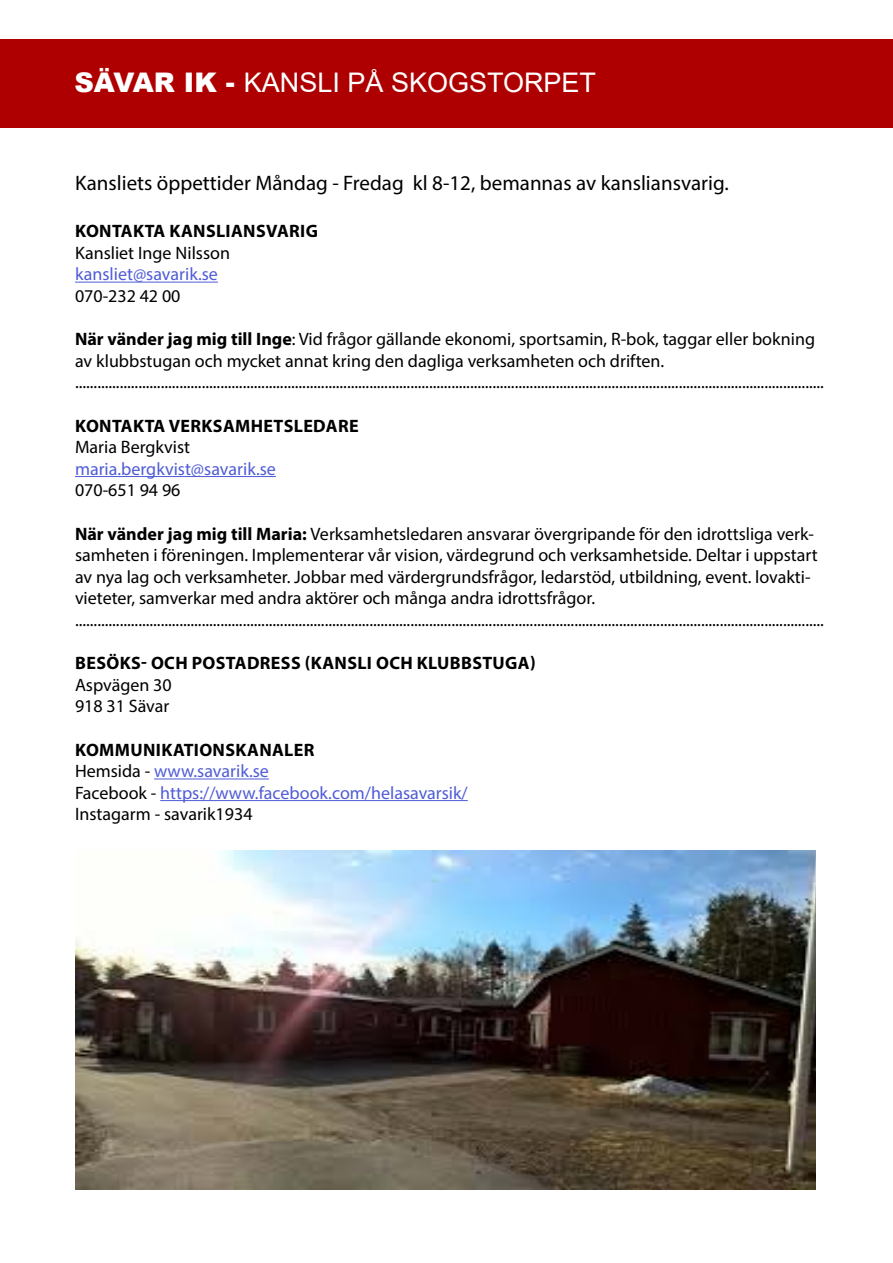
<style>
.page{position:relative;width:893px;height:1263px;background:#fff}
.page>*{position:absolute;margin:0;border:0;box-sizing:border-box;transform-origin:0 0}
.t1{font:27px "Arial";color:#fff}
.t2{font:21px "Myriad Pro";color:#000}
.t3{font:18px/21.6px "Myriad Pro";color:#000}
.t4{font:18px/21.6px "Myriad Pro";color:#4f5cd6}
.t5{font:700 18px "Myriad Pro";letter-spacing:.02em;color:#000}
.s1{font-weight:900}
.s2{font-weight:700}
.s3{font-weight:700;color:#000}
.s4{color:#000}
</style>
<div class="page">
<div style="left:0;top:39px;width:893px;height:89px;background:#ae0000"></div>
<hr style="left:75px;top:282px;width:143px;height:1px;background:#4f5cd6">
<hr style="left:75px;top:476px;width:201px;height:1px;background:#4f5cd6">
<hr style="left:154px;top:778px;width:115px;height:1px;background:#4f5cd6">
<hr style="left:160px;top:800px;width:308px;height:1px;background:#4f5cd6">
<img style="left:75px;top:850px;width:740px;height:340px">
<h1 class="t1" style="left:74px;top:64px;width:523px"><span class="s1">SÄVAR IK -</span> KANSLI PÅ SKOGSTORPET</h1>
<p class="t2" style="left:75px;top:170px;width:655px">Kansliets öppettider Måndag - Fredag kl 8-12, bemannas av kansliansvarig.</p>
<p class="t5" style="left:75px;top:219px;width:244px">KONTAKTA KANSLIANSVARIG</p>
<p class="t3" style="left:75px;top:242px;width:157px">Kansliet Inge Nilsson</p>
<p class="t4" style="left:75px;top:263px;width:144px">kansliet@savarik.se</p>
<p class="t3" style="left:75px;top:285px;width:107px">070-232 42 00</p>
<p class="t3" style="left:75px;top:328px;width:750px"><span class="s2">När vänder jag mig till Inge</span>: Vid frågor gällande ekonomi, sportsamin, R-bok, taggar eller bokning av klubbstugan och mycket annat kring den dagliga verksamheten och driften. .........................................................................................................................................................................................................</p>
<p class="t5" style="left:75px;top:414px;width:285px">KONTAKTA VERKSAMHETSLEDARE</p>
<p class="t3" style="left:75px;top:436px;width:117px">Maria Bergkvist</p>
<p class="t4" style="left:75px;top:458px;width:202px">maria.bergkvist@savarik.se</p>
<p class="t3" style="left:75px;top:479px;width:107px">070-651 94 96</p>
<p class="t3" style="left:75px;top:522px;width:750px"><span class="s2">När vänder jag mig till Maria:</span> Verksamhetsledaren ansvarar övergripande för den idrottsliga verk&shy;samheten i föreningen. Implementerar vår vision, värdegrund och verksamhetside. Deltar i uppstart av nya lag och verksamheter. Jobbar med värdergrundsfrågor, ledarstöd, utbildning, event. lovakti&shy;vieteter, samverkar med andra aktörer och många andra idrottsfrågor. .........................................................................................................................................................................................................</p>
<p class="t5" style="left:75px;top:651px;width:462px">BESÖKS- OCH POSTADRESS (KANSLI OCH KLUBBSTUGA)</p>
<p class="t3" style="left:75px;top:674px;width:98px">Aspvägen 30<br>918 31 Sävar</p>
<p class="t4" style="left:75px;top:738px;width:394px"><span class="s3">KOMMUNIKATIONSKANALER<br></span><span class="s4">Hemsida -</span> www.savarik.se<br><span class="s4">Facebook -</span> https://www.facebook.com/helasavarsik/<br><span class="s4">Instagarm - savarik1934</span></p>
</div>
